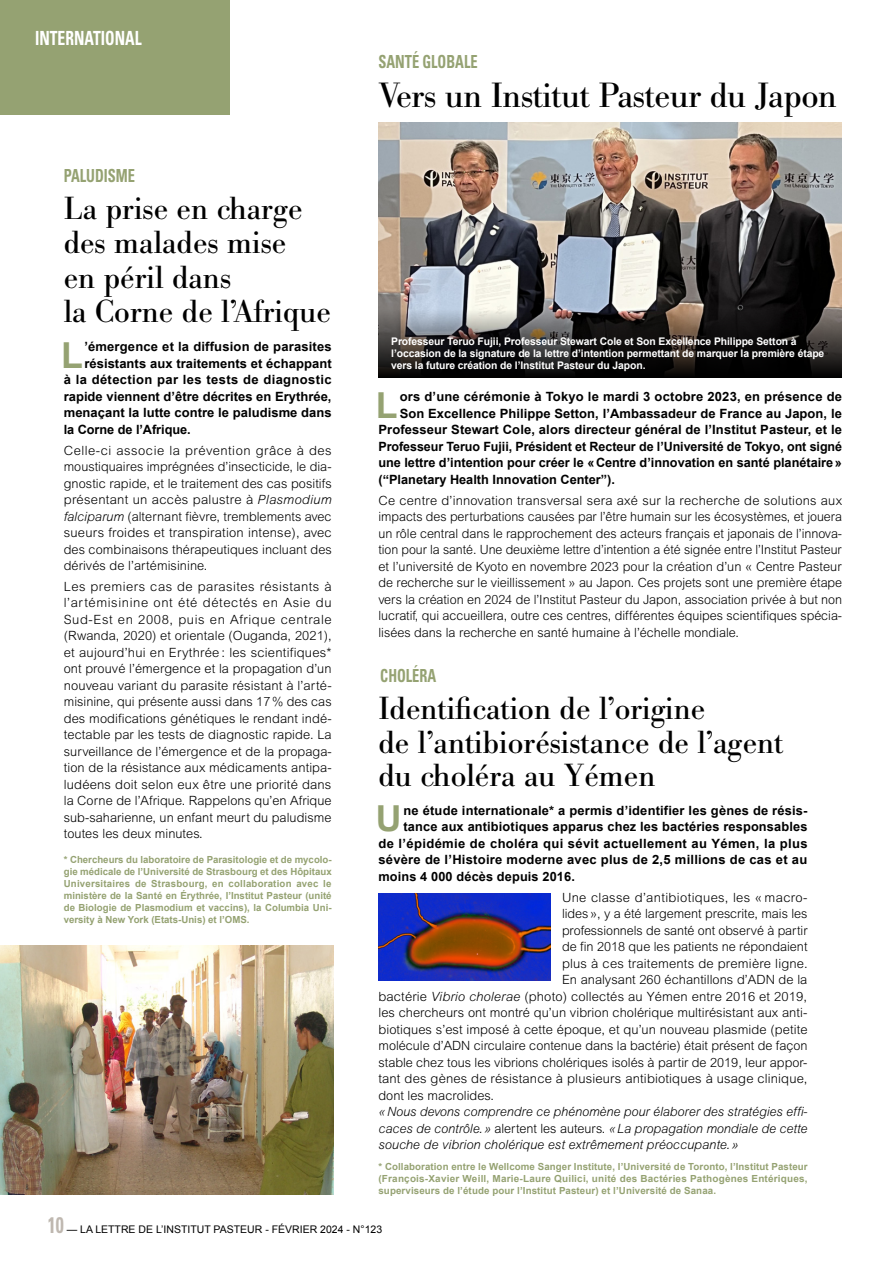
<style>
.page{position:relative;width:893px;height:1263px;background:#fff}
.page>*{position:absolute;margin:0;border:0;box-sizing:border-box;transform-origin:0 0}
.t1{font:700 35.85px "Arial";color:#95a272}
.t2{font:34.5px "Bodoni BE";letter-spacing:-.01em;color:#000}
.t3{font:31.5px/34.5px "Bodoni BE";color:#000}
.t4{font:700 condensed 19.5px "Univers LT Std";color:#fff;scale:.8 1}
.t5{font:700 condensed 18px "Univers LT Std";color:#95a272;scale:.8 1}
.t6{font:300 12.75px/16.5px "Arial MT Std";letter-spacing:.005em;color:#000;text-align:justify}
.t7{font:700 12.75px "Arial";letter-spacing:.01em;color:#000}
.t8{font:italic 300 12.75px/16.5px "Arial MT Std";color:#000;text-align:justify}
.t9{font:700 12.75px "Arial";letter-spacing:.03em;color:#000}
.t10{font:300 12.75px "Arial MT Std";letter-spacing:.025em;color:#000}
.t11{font:700 10.5px/12px "Arial";letter-spacing:-.01em;color:#fff}
.t12{font:10.5px "Arial";color:#000}
.t13{font:700 9.75px/12px "Arial";letter-spacing:.005em;color:#95a272;text-align:justify}
.s1{font-style:italic}
.s2{font-style:normal}
.s3{font-family:"Univers LT Std";font-weight:700;font-stretch:condensed;font-size:22.5px;color:#bfb8b0}
</style>
<div class="page">
<img style="left:378px;top:893px;width:173px;height:87px">
<img style="left:0;top:945px;width:333px;height:249px">
<img style="left:378px;top:122px;width:464px;height:187px">
<svg style="left:378px;top:309px;width:464px;height:68px;background:#2c2a29"></svg>
<div style="left:0;top:0;width:230px;height:115px;background:#95a272"></div>
<h3 class="t4" style="left:35px;top:26px;width:135px">INTERNATIONAL</h3>
<h3 class="t5" style="left:64px;top:164px;width:91px">PALUDISME</h3>
<h3 class="t3" style="left:64px;top:191px;width:269px">La prise en charge des malades mise<br>en péril dans<br>la Corne de l’Afrique</h3>
<h1 class="t1" style="left:61px;top:332px;width:23px">L</h1>
<p class="t7" style="left:84px;top:338px;width:249px">’émergence et la diffusion de parasites</p>
<p class="t7" style="left:84px;top:355px;width:249px">résistants aux traitements et échappant</p>
<p class="t9" style="left:64px;top:371px;width:269px">à la détection par les tests de diagnostic</p>
<p class="t7" style="left:64px;top:388px;width:269px">rapide viennent d’être décrites en Erythrée,</p>
<p class="t7" style="left:64px;top:404px;width:269px">menaçant la lutte contre le paludisme dans</p>
<p class="t7" style="left:64px;top:421px;width:128px">la Corne de l’Afrique.</p>
<p class="t6" style="left:64px;top:442px;width:270px">Celle-ci associe la prévention grâce à des moustiquaires imprégnées d’insecticide, le dia&shy;gnostic rapide, et le traitement des cas positifs présentant un accès palustre à <span class="s1">Plasmodium falciparum</span> (alternant fièvre, tremblements avec sueurs froides et transpiration intense), avec des combinaisons thérapeutiques incluant des dérivés de l’artémisinine.</p>
<p class="t6" style="left:64px;top:578px;width:270px">Les premiers cas de parasites résistants à l’artémisinine ont été détectés en Asie du Sud-Est en 2008, puis en Afrique centrale (Rwanda, 2020) et orientale (Ouganda, 2021), et aujourd’hui en Erythrée : les scientifiques* ont prouvé l’émergence et la propagation d’un nouveau variant du parasite résistant à l’arté&shy;misinine, qui présente aussi dans 17% des cas des modifications génétiques le rendant indé&shy;tectable par les tests de diagnostic rapide. La surveillance de l’émergence et de la propaga&shy;tion de la résistance aux médicaments antipa&shy;ludéens doit selon eux être une priorité dans la Corne de l’Afrique. Rappelons qu’en Afrique sub-saharienne, un enfant meurt du paludisme toutes les deux minutes.</p>
<p class="t13" style="left:64px;top:854px;width:269px">* Chercheurs du laboratoire de Parasitologie et de mycolo&shy;gie médicale de l’Université de Strasbourg et des Hôpitaux Universitaires de Strasbourg, en collaboration avec le ministère de la Santé en Érythrée, l’Institut Pasteur (unité de Biologie de Plasmodium et vaccins), la Columbia Uni&shy;versity à New York (Etats-Unis) et l’OMS.</p>
<h3 class="t5" style="left:378px;top:51px;width:125px">SANTÉ GLOBALE</h3>
<h2 class="t2" style="left:378px;top:76px;width:460px">Vers un Institut Pasteur du Japon</h2>
<p class="t11" style="left:391px;top:335px;width:435px">Professeur Teruo Fujii, Professeur Stewart Cole et Son Excellence Philippe Setton à l’occasion de la signature de la lettre d’intention permettant de marquer la première étape vers la future création de l’Institut Pasteur du Japon.</p>
<h1 class="t1" style="left:376px;top:382px;width:23px">L</h1>
<p class="t7" style="left:400px;top:388px;width:444px">ors d’une cérémonie à Tokyo le mardi 3 octobre 2023, en présence de</p>
<p class="t7" style="left:400px;top:405px;width:444px">Son Excellence Philippe Setton, l’Ambassadeur de France au Japon, le</p>
<p class="t7" style="left:378px;top:421px;width:465px">Professeur Stewart Cole, alors directeur général de l’Institut Pasteur, et le</p>
<p class="t7" style="left:378px;top:438px;width:465px">Professeur Teruo Fujii, Président et Recteur de l’Université de Tokyo, ont signé</p>
<p class="t7" style="left:378px;top:454px;width:465px">une lettre d’intention pour créer le «Centre d’innovation en santé planétaire»</p>
<p class="t7" style="left:378px;top:471px;width:238px">(“Planetary Health Innovation Center”).</p>
<p class="t6" style="left:378px;top:492px;width:465px">Ce centre d’innovation transversal sera axé sur la recherche de solutions aux impacts des perturbations causées par l’être humain sur les écosystèmes, et jouera un rôle central dans le rapprochement des acteurs français et japonais de l’innova&shy;tion pour la santé. Une deuxième lettre d’intention a été signée entre l’Institut Pasteur et l’université de Kyoto en novembre 2023 pour la création d’un « Centre Pasteur de recherche sur le vieillissement » au Japon. Ces projets sont une première étape vers la création en 2024 de l’Institut Pasteur du Japon, association privée à but non lucratif, qui accueillera, outre ces centres, différentes équipes scientifiques spécia&shy;lisées dans la recherche en santé humaine à l’échelle mondiale.</p>
<h3 class="t5" style="left:380px;top:665px;width:72px">CHOLÉRA</h3>
<h3 class="t3" style="left:378px;top:693px;width:406px;line-height:33px">Identification de l’origine<br>de l’antibiorésistance de l’agent du choléra au Yémen</h3>
<h1 class="t1" style="left:376px;top:795px;width:27px">U</h1>
<p class="t7" style="left:403px;top:802px;width:405px">ne étude internationale* a permis d’identifier les gènes de résis-</p>
<p class="t7" style="left:403px;top:818px;width:405px">tance aux antibiotiques apparus chez les bactéries responsables</p>
<p class="t9" style="left:378px;top:835px;width:431px">de l’épidémie de choléra qui sévit actuellement au Yémen, la plus</p>
<p class="t7" style="left:378px;top:851px;width:430px">sévère de l’Histoire moderne avec plus de 2,5 millions de cas et au</p>
<p class="t7" style="left:378px;top:868px;width:198px">moins 4 000 décès depuis 2016.</p>
<p class="t10" style="left:562px;top:890px;width:247px">Une classe d’antibiotiques, les « macro-</p>
<p class="t6" style="left:562px;top:905px;width:247px">lides», y a été largement prescrite, mais les</p>
<p class="t6" style="left:562px;top:922px;width:247px">professionnels de santé ont observé à partir</p>
<p class="t6" style="left:562px;top:938px;width:247px">de fin 2018 que les patients ne répondaient</p>
<p class="t6" style="left:562px;top:955px;width:247px">plus à ces traitements de première ligne.</p>
<p class="t6" style="left:562px;top:971px;width:247px">En analysant 260 échantillons d’ADN de la</p>
<p class="t6" style="left:378px;top:988px;width:430px">bactérie <span class="s1">Vibrio cholerae</span> (photo) collectés au Yémen entre 2016 et 2019,</p>
<p class="t6" style="left:378px;top:1004px;width:431px">les chercheurs ont montré qu’un vibrion cholérique multirésistant aux anti-</p>
<p class="t6" style="left:378px;top:1021px;width:431px">biotiques s’est imposé à cette époque, et qu’un nouveau plasmide (petite</p>
<p class="t6" style="left:378px;top:1037px;width:431px">molécule d’ADN circulaire contenue dans la bactérie) était présent de façon</p>
<p class="t6" style="left:378px;top:1054px;width:431px">stable chez tous les vibrions cholériques isolés à partir de 2019, leur appor-</p>
<p class="t6" style="left:378px;top:1070px;width:430px">tant des gènes de résistance à plusieurs antibiotiques à usage clinique,</p>
<p class="t6" style="left:378px;top:1087px;width:117px">dont les macrolides.</p>
<p class="t8" style="left:378px;top:1103px;width:431px">«Nous devons comprendre ce phénomène pour élaborer des stratégies effi&shy;caces de contrôle.» <span class="s2">alertent les auteurs.</span> «La propagation mondiale de cette souche de vibrion cholérique est extrêmement préoccupante.»</p>
<p class="t13" style="left:378px;top:1160px;width:431px">* Collaboration entre le Wellcome Sanger Institute, l’Université de Toronto, l’Institut Pasteur (François-Xavier Weill, Marie-Laure Quilici, unité des Bactéries Pathogènes Entériques, superviseurs de l’étude pour l’Institut Pasteur) et l’Université de Sanaa.</p>
<p class="t12" style="left:48px;top:1223px;width:336px"><span class="s3">10</span> — LA LETTRE DE L’INSTITUT PASTEUR - FÉVRIER 2024 - N°123</p>
</div>
